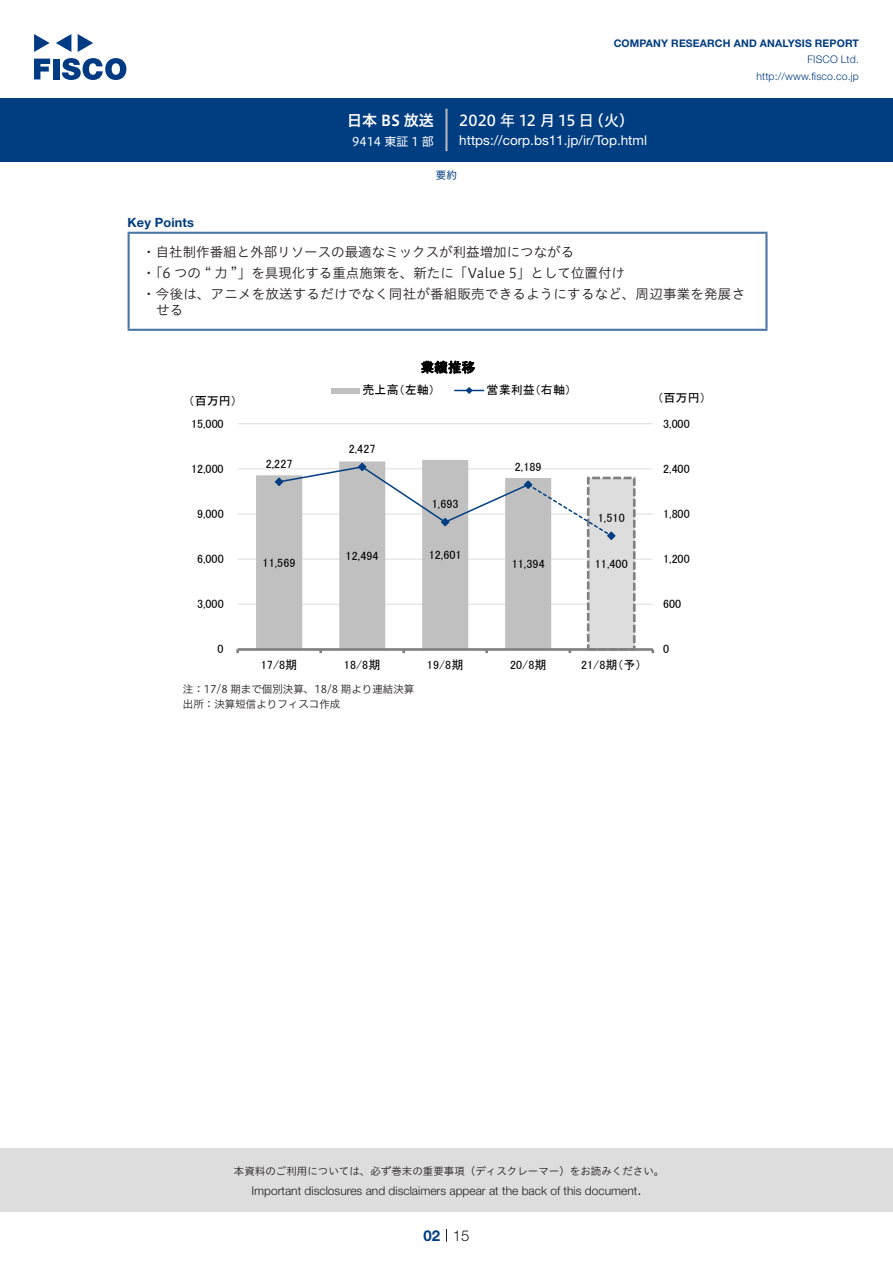
<style>
.page{position:relative;width:893px;height:1263px;background:#fff}
.page>*{position:absolute;margin:0;border:0;box-sizing:border-box;transform-origin:0 0}
.t1{font:15px "Hiragino UD Sans F Std N W5";letter-spacing:.005em;color:#fff}
.t2{font:15px "Hiragino UD Sans F Std N W6";color:#fff}
.t3{font:300 15px "Helvetica Neue LT Std";color:#231f20}
.t4{font:700 15px "Helvetica Neue LT Std";color:#003d81}
.t5{font:13.5px/20.7px "Hiragino UD Sans Std W3";color:#231f20}
.t6{font:13.5px "Helvetica Neue LT Std";color:#fff}
.t7{font:13.5px "MS P Gothic";color:#000}
.t8{font:700 12.75px "Helvetica Neue LT Std";letter-spacing:.015em;color:#003d81}
.t9{font:12px "MS P Gothic";letter-spacing:.005em;color:#000}
.t10{font:300 12px "Helvetica Neue LT Std";color:#231f20}
.t11{font:12px "Hiragino UD Sans F Std N W4";color:#fff}
.t12{font:10.5px "Hiragino UD Sans Std W3";color:#231f20}
.t13{font:10.5px/15px "Hiragino UD Sans F Std N W3";color:#231f20}
.t14{font:700 10.5px "Helvetica Neue LT Std";letter-spacing:.015em;color:#003d81}
.t15{font:300 10.5px/16.5px "Helvetica Neue LT Std";letter-spacing:.015em;color:#003d81;text-align:right}
.t16{font:10.5px "Hiragino UD Sans F Std N W4";color:#003d81}
</style>
<div class="page">
<div style="left:0;top:1148px;width:893px;height:64px;background:#ddd"></div>
<svg style="left:34px;top:59px;width:16px;height:20px"></svg>
<div style="left:53px;top:59px;width:6px;height:20px;background:#003a83"></div>
<svg style="left:62px;top:58px;width:64px;height:22px"></svg>
<svg style="left:34px;top:34px;width:16px;height:18px"></svg>
<svg style="left:78px;top:34px;width:15px;height:18px"></svg>
<svg style="left:56px;top:34px;width:15px;height:18px"></svg>
<div style="left:0;top:98px;width:893px;height:64px;background:#003d81"></div>
<hr style="left:445px;top:109px;width:3px;height:42px;background:#b5b5b6">
<svg style="left:446px;top:1229px;width:1px;height:13px"></svg>
<hr style="left:128px;top:234px;width:2px;height:95px;background:#4d77a7">
<hr style="left:128px;top:232px;width:639px;height:2px;background:#4d77a7">
<hr style="left:765px;top:234px;width:2px;height:95px;background:#4d77a7">
<hr style="left:128px;top:329px;width:639px;height:2px;background:#4d77a7">
<hr style="left:238px;top:604px;width:415px;height:1px;background:#ddd">
<hr style="left:238px;top:559px;width:415px;height:1px;background:#ddd">
<hr style="left:238px;top:514px;width:415px;height:1px;background:#ddd">
<hr style="left:238px;top:468px;width:415px;height:1px;background:#ddd">
<hr style="left:238px;top:423px;width:415px;height:1px;background:#ddd">
<div style="left:588px;top:478px;width:46px;height:171px;background:#ddd"></div>
<div style="left:587px;top:477px;width:49px;height:173px;border:3px dashed #808080"></div>
<svg style="left:256px;top:460px;width:295px;height:188px;fill:#c0c0c0"></svg>
<hr style="left:238px;top:648px;width:415px;height:3px;background:#808080">
<svg style="left:274px;top:462px;width:342px;height:79px"></svg>
<div style="left:331px;top:388px;width:29px;height:5px;background:#c0c0c0"></div>
<svg style="left:455px;top:387px;width:29px;height:7px"></svg>
<p class="t2" style="left:347px;top:109px;width:88px">日本 BS 放送</p>
<p class="t11" style="left:352px;top:132px;width:83px">9414 東証 1 部</p>
<p class="t14" style="left:614px;top:37px;width:247px">COMPANY RESEARCH AND ANALYSIS REPORT</p>
<p class="t15" style="left:756px;top:51px;width:104px">FISCO Ltd. http://www.fisco.co j p.</p>
<p class="t1" style="left:589px;top:109px;width:47px">（火(</p>
<p class="t1" style="left:459px;top:109px;width:136px">2020 年 12 月 15 日</p>
<p class="t6" style="left:459px;top:132px;width:189px">https://corp.bs11.jp /i r/ Top.html</p>
<p class="t16" style="left:436px;top:167px;width:22px">要約</p>
<p class="t8" style="left:128px;top:215px;width:68px">Key Points</p>
<p class="t5" style="left:142px;top:241px;width:604px">・自社制作番組と外部リソースの最適なミックスが利益増加につながる<br>・「6 つの “ 力 ”」を具現化する重点施策を、新たに「Value 5」として位置付け<br>・今後は、アニメを放送するだけでなく同社が番組販売できるようにするなど、周辺事業を発展さ</p>
<p class="t5" style="left:156px;top:299px;width:28px">せる</p>
<p class="t7" style="left:421px;top:360px;width:56px">業績推移</p>
<p class="t9" style="left:189px;top:395px;width:50px">（百万円）</p>
<p class="t9" style="left:363px;top:384px;width:74px">売上高（左軸）</p>
<p class="t9" style="left:487px;top:384px;width:86px">営業利益（右軸(</p>
<p class="t9" style="left:657px;top:392px;width:50px">（百万円(</p>
<p class="t9" style="left:191px;top:417px;width:34px">15,000</p>
<p class="t9" style="left:663px;top:417px;width:28px">3,000</p>
<p class="t9" style="left:349px;top:442px;width:28px">2,427</p>
<p class="t9" style="left:191px;top:462px;width:34px">12,000</p>
<p class="t9" style="left:266px;top:458px;width:28px">2,227</p>
<p class="t9" style="left:515px;top:460px;width:28px">2,189</p>
<p class="t9" style="left:663px;top:462px;width:28px">2,400</p>
<p class="t9" style="left:197px;top:508px;width:28px">9,000</p>
<p class="t9" style="left:432px;top:498px;width:28px">1,693</p>
<p class="t9" style="left:598px;top:511px;width:28px">1,510</p>
<p class="t9" style="left:663px;top:508px;width:28px">1,800</p>
<p class="t9" style="left:197px;top:553px;width:28px">6,000</p>
<p class="t9" style="left:263px;top:556px;width:34px">11,569</p>
<p class="t9" style="left:346px;top:549px;width:34px">12,494</p>
<p class="t9" style="left:429px;top:549px;width:34px">12,601</p>
<p class="t9" style="left:512px;top:558px;width:34px">11,394</p>
<p class="t9" style="left:595px;top:558px;width:34px">11,400</p>
<p class="t9" style="left:663px;top:553px;width:28px">1,200</p>
<p class="t9" style="left:197px;top:598px;width:28px">3,000</p>
<p class="t9" style="left:663px;top:598px;width:20px">600</p>
<p class="t9" style="left:218px;top:643px;width:8px">0</p>
<p class="t9" style="left:663px;top:643px;width:8px">0</p>
<p class="t9" style="left:261px;top:658px;width:38px">17/8期</p>
<p class="t9" style="left:344px;top:658px;width:38px">18/8期</p>
<p class="t9" style="left:427px;top:658px;width:38px">19/8期</p>
<p class="t9" style="left:510px;top:658px;width:38px">20/8期</p>
<p class="t9" style="left:581px;top:658px;width:62px">21/8期予（ (</p>
<p class="t13" style="left:183px;top:681px;width:233px">注：17/8 期まで個別決算、18/8 期より連結決算出所：決算短信よりフィスコ作成</p>
<p class="t12" style="left:234px;top:1163px;width:432px">本資料のご利用については、必ず巻末の重要事項（ディスクレーマー）をお読みください。</p>
<p class="t3" style="left:637px;top:1180px;width:6px">.</p>
<p class="t10" style="left:251px;top:1183px;width:387px">Important disclosures and disclaimers appear at the back of this document</p>
<p class="t4" style="left:423px;top:1226px;width:18px">02</p>
<p class="t3" style="left:453px;top:1226px;width:18px">15</p>
</div>
